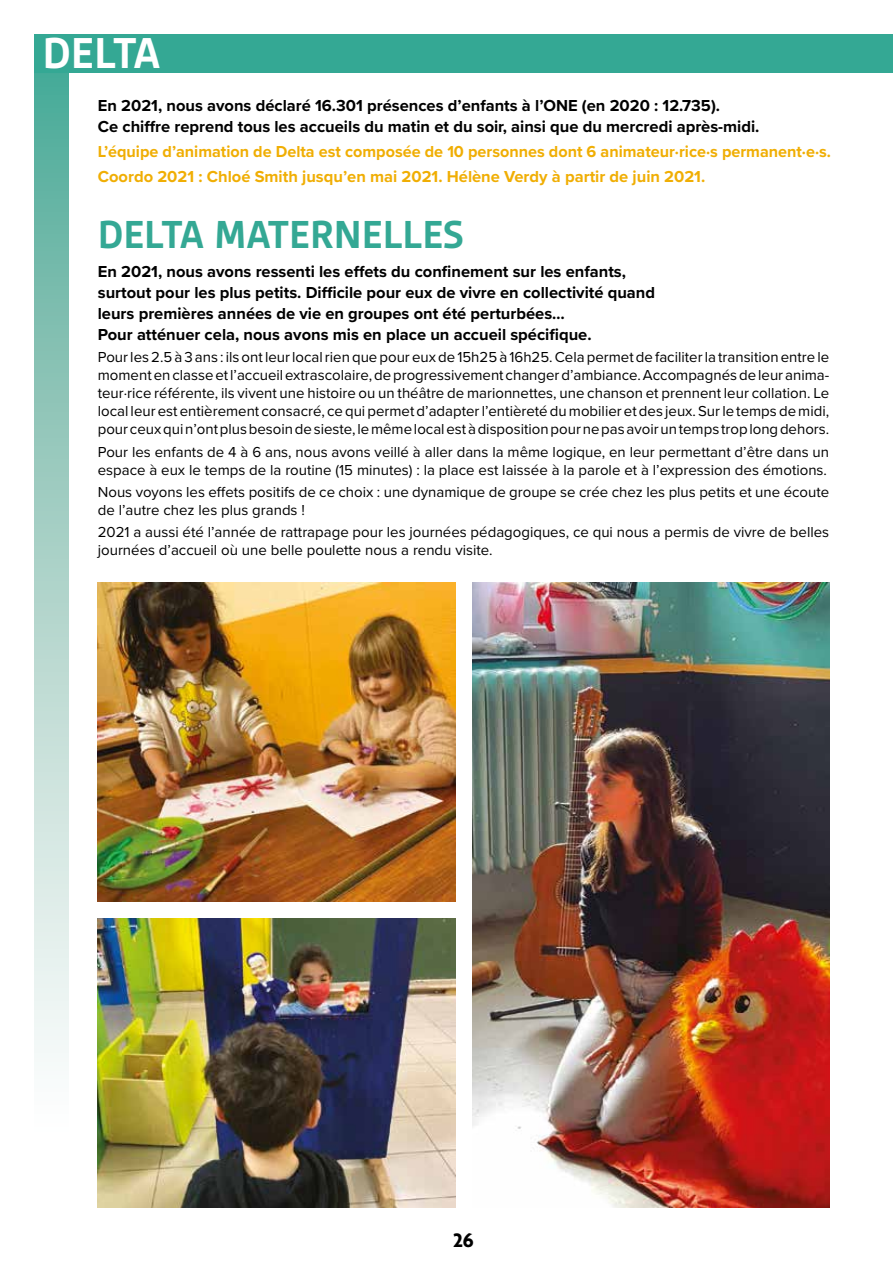
<style>
.page{position:relative;width:893px;height:1263px;background:#fff}
.page>*{position:absolute;margin:0;border:0;box-sizing:border-box;transform-origin:0 0}
.t1{font:700 46.5px "Gesta";letter-spacing:-.03em;color:#fff}
.t2{font:700 42px "Gesta";color:#34a894}
.t3{font:700 21px "Agenda";color:#000}
.t4{font:700 16.5px/21px "Proxima Nova";color:#000}
.t5{font:700 16.5px/25.2px "Proxima Nova";color:#f0ae04}
.t6{font:15px/18px "Proxima Nova";color:#000}
</style>
<div class="page">
<div style="left:34px;top:34px;width:34px;height:1106px;background:linear-gradient(to bottom,#4ca794,#fff)"></div>
<div style="left:34px;top:34px;width:859px;height:38px;background:#34a894"></div>
<img style="left:98px;top:918px;width:357px;height:290px">
<img style="left:98px;top:583px;width:357px;height:318px">
<img style="left:472px;top:583px;width:357px;height:625px">
<h1 class="t1" style="left:43px;top:27px;width:119px">DELTA</h1>
<p class="t4" style="left:98px;top:94px;width:663px">En 2021, nous avons déclaré 16.301 présences d’enfants à l’ONE (en 2020 : 12.735).<br>Ce chiffre reprend tous les accueils du matin et du soir, ainsi que du mercredi après-midi.</p>
<p class="t5" style="left:98px;top:139px;width:735px">L’équipe d’animation de Delta est composée de 10 personnes dont 6 animateur·rice·s permanent·e·s.<br>Coordo 2021 : Chloé Smith jusqu’en mai 2021. Hélène Verdy à partir de juin 2021.</p>
<h2 class="t2" style="left:98px;top:210px;width:367px">DELTA MATERNELLES</h2>
<p class="t4" style="left:98px;top:261px;width:559px">En 2021, nous avons ressenti les effets du confinement sur les enfants, surtout pour les plus petits. Difficile pour eux de vivre en collectivité quand leurs premières années de vie en groupes ont été perturbées…<br>Pour atténuer cela, nous avons mis en place un accueil spécifique.</p>
<p class="t6" style="left:98px;top:348px;width:733px;text-align:justify">Pour les 2.5 à 3 ans : ils ont leur local rien que pour eux de 15h25 à 16h25. Cela permet de faciliter la transition entre le moment en classe et l’accueil extrascolaire, de progressivement changer d’ambiance. Accompagnés de leur anima&shy;teur·rice référente, ils vivent une histoire ou un théâtre de marionnettes, une chanson et prennent leur collation. Le local leur est entièrement consacré, ce qui permet d’adapter l’entièreté du mobilier et des jeux. Sur le temps de midi, pour ceux qui n’ont plus besoin de sieste, le même local est à disposition pour ne pas avoir un temps trop long dehors.</p>
<p class="t6" style="left:98px;top:442px;width:733px">Pour les enfants de 4 à 6 ans, nous avons veillé à aller dans la même logique, en leur permettant d’être dans un espace à eux le temps de la routine (15 minutes) : la place est laissée à la parole et à l’expression des émotions.</p>
<p class="t6" style="left:98px;top:482px;width:733px">Nous voyons les effets positifs de ce choix : une dynamique de groupe se crée chez les plus petits et une écoute de l’autre chez les plus grands !</p>
<p class="t6" style="left:98px;top:522px;width:733px">2021 a aussi été l’année de rattrapage pour les journées pédagogiques, ce qui nous a permis de vivre de belles journées d’accueil où une belle poulette nous a rendu visite.</p>
<h3 class="t3" style="left:453px;top:1229px;width:22px">26</h3>
</div>
